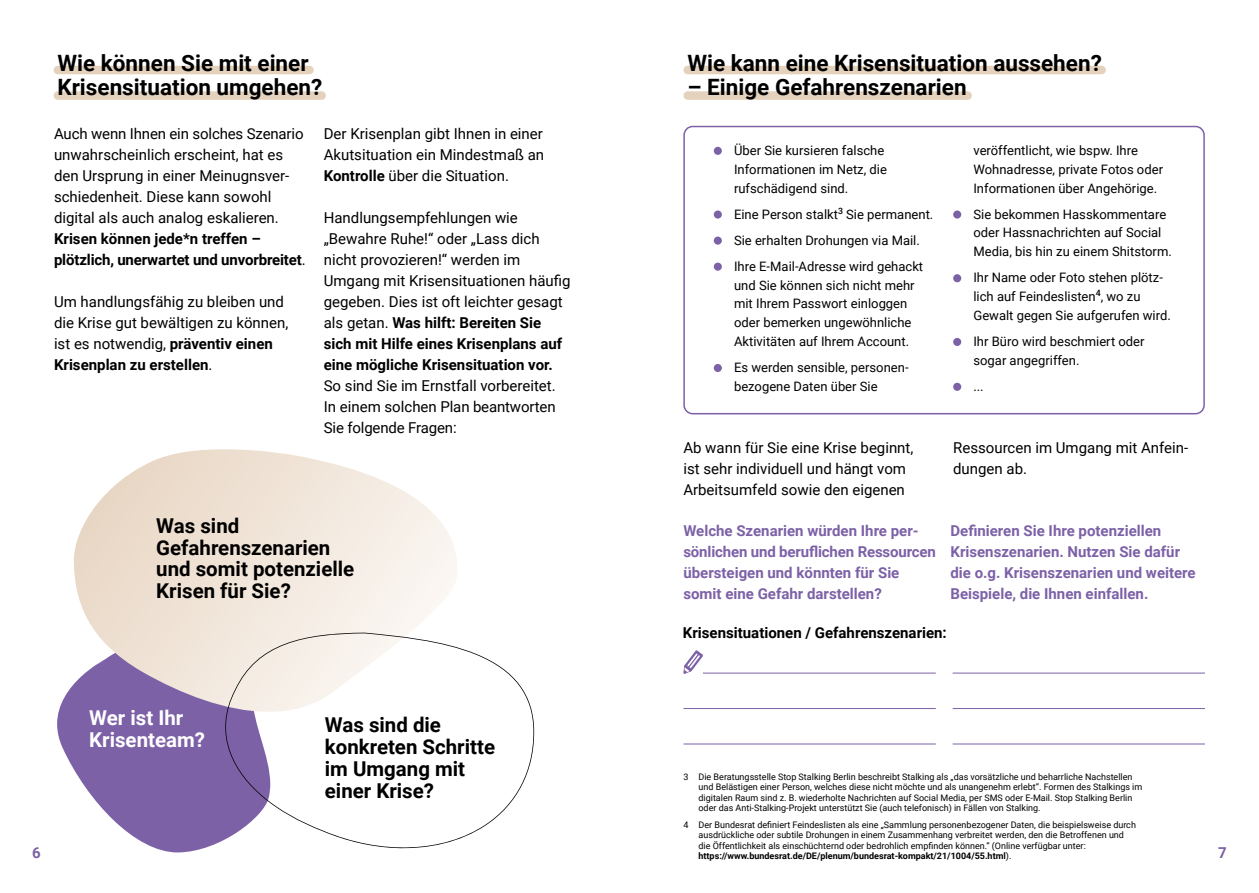
<style>
.page{position:relative;width:1259px;height:893px;background:#fff}
.page>*{position:absolute;margin:0;border:0;box-sizing:border-box;transform-origin:0 0}
.t1{font:700 22.5px/24px "Roboto";color:#000}
.t2{font:700 20.4px/21.8px "Roboto";color:#000}
.t3{font:700 20.4px/21.8px "Roboto";color:#fff}
.t4{font:15px/21px "Roboto";color:#000}
.t5{font:700 15px/21px "Roboto";color:#7c61a7}
.t6{font:700 15px/21px "Roboto";color:#000}
.t7{font:13.05px/18.8px "Roboto";color:#000}
.t8{font:9px/10.5px "Roboto";color:#000}
.s1{font-weight:400}
.s2{font-weight:700}
</style>
<div class="page">
<div style="left:683px;top:91px;width:289px;height:9px;background:#e5d2bd;border-radius:4px"></div>
<div style="left:683px;top:66px;width:423px;height:8px;background:#e5d2bd;border-radius:4px"></div>
<div style="left:54px;top:91px;width:272px;height:9px;background:#e5d2bd;border-radius:4px"></div>
<div style="left:54px;top:66px;width:260px;height:8px;background:#e5d2bd;border-radius:4px"></div>
<svg style="left:57px;top:684px;width:165px;height:168px;fill:#7c61a7"></svg>
<svg style="left:74px;top:449px;width:383px;height:263px"></svg>
<div style="left:683px;top:126px;width:521px;height:288px;border:2px solid #7c61a7;border-radius:9px"></div>
<div style="left:714px;top:147px;width:8px;height:8px;background:#7c61a7;border-radius:50%"></div>
<div style="left:714px;top:210px;width:8px;height:9px;background:#7c61a7;border-radius:50%"></div>
<div style="left:714px;top:237px;width:8px;height:8px;background:#7c61a7;border-radius:50%"></div>
<div style="left:714px;top:263px;width:8px;height:8px;background:#7c61a7;border-radius:50%"></div>
<div style="left:714px;top:364px;width:8px;height:8px;background:#7c61a7;border-radius:50%"></div>
<div style="left:953px;top:210px;width:8px;height:9px;background:#7c61a7;border-radius:50%"></div>
<div style="left:953px;top:274px;width:8px;height:8px;background:#7c61a7;border-radius:50%"></div>
<div style="left:953px;top:338px;width:8px;height:8px;background:#7c61a7;border-radius:50%"></div>
<div style="left:953px;top:383px;width:8px;height:8px;background:#7c61a7;border-radius:50%"></div>
<hr style="left:703px;top:673px;width:232px;height:1px;background:#7c61a7">
<hr style="left:952px;top:673px;width:253px;height:1px;background:#7c61a7">
<hr style="left:683px;top:708px;width:252px;height:1px;background:#7c61a7">
<hr style="left:952px;top:708px;width:253px;height:1px;background:#7c61a7">
<svg style="left:683px;top:650px;width:20px;height:24px"></svg>
<hr style="left:683px;top:744px;width:252px;height:1px;background:#7c61a7">
<hr style="left:952px;top:744px;width:253px;height:1px;background:#7c61a7">
<svg style="left:222px;top:633px;width:312px;height:216px"></svg>
<h1 class="t1" style="left:57px;top:50px;width:266px">Wie können Sie mit einer<br>Krisensituation umgehen?</h1>
<p class="t4" style="left:54px;top:122px;width:251px">Auch wenn Ihnen ein solches Szenario unwahrscheinlich erscheint, hat es den Ursprung in einer Meinugnsver&shy;schiedenheit. Diese kann sowohl digital als auch analog eskalieren.</p>
<p class="t6" style="left:54px;top:227px;width:253px">Krisen können jede*n treffen – plötzlich, unerwartet und unvorbreitet<span class="s1">.</span></p>
<p class="t4" style="left:54px;top:290px;width:236px">Um handlungsfähig zu bleiben und die Krise gut bewältigen zu können, ist es notwendig, <span class="s2">präventiv einen<br>Krisenplan zu erstellen</span>.</p>
<p class="t4" style="left:324px;top:122px;width:222px;text-align:justify">Der Krisenplan gibt Ihnen in einer Akutsituation ein Mindestmaß an <span class="s2">Kontrolle</span> über die Situation.</p>
<p class="t4" style="left:324px;top:206px;width:248px">Handlungsempfehlungen wie „Bewahre Ruhe!“ oder „Lass dich nicht provozieren!“ werden im Umgang mit Krisensituationen häufig gegeben. Dies ist oft leichter gesagt als getan. <span class="s2">Was hilft: Bereiten Sie sich mit Hilfe eines Krisenplans auf eine mögliche Krisensituation vor.</span></p>
<p class="t4" style="left:324px;top:374px;width:233px;text-align:justify">So sind Sie im Ernstfall vorbereitet.<br>In einem solchen Plan beantworten Sie folgende Fragen:</p>
<h2 class="t2" style="left:156px;top:514px;width:199px">Was sind<br>Gefahrenszenarien und somit potenzielle<br>Krisen für Sie?</h2>
<h1 class="t1" style="left:687px;top:50px;width:416px">Wie kann eine Krisensituation aussehen?</h1>
<h1 class="t1" style="left:687px;top:74px;width:281px">– Einige Gefahrenszenarien</h1>
<p class="t7" style="left:734px;top:140px;width:154px">Über Sie kursieren falsche<br>Informationen im Netz, die rufschädigend sind.</p>
<p class="t7" style="left:734px;top:200px;width:201px;line-height:26.1px">Eine Person stalkt<sup>3</sup> Sie permanent.<br>Sie erhalten Drohungen via Mail.<br>Ihre E-Mail-Adresse wird gehackt</p>
<p class="t7" style="left:734px;top:275px;width:182px">und Sie können sich nicht mehr mit Ihrem Passwort einloggen oder bemerken ungewöhnliche<br>Aktivitäten auf Ihrem Account.</p>
<p class="t7" style="left:734px;top:358px;width:176px">Es werden sensible, personen&shy;bezogene Daten über Sie</p>
<p class="t7" style="left:973px;top:140px;width:191px">veröffentlicht, wie bspw. Ihre<br>Wohnadresse, private Fotos oder<br>Informationen über Angehörige.</p>
<p class="t7" style="left:973px;top:204px;width:200px">Sie bekommen Hasskommentare oder Hassnachrichten auf Social<br>Media, bis hin zu einem Shitstorm.</p>
<p class="t7" style="left:973px;top:268px;width:199px">Ihr Name oder Foto stehen plötz&shy;lich auf Feindeslisten<sup>4</sup>, wo zu<br>Gewalt gegen Sie aufgerufen wird.</p>
<p class="t7" style="left:973px;top:331px;width:173px">Ihr Büro wird beschmiert oder sogar angegriffen.</p>
<p class="t7" style="left:973px;top:376px;width:12px">...</p>
<p class="t4" style="left:683px;top:436px;width:231px">Ab wann für Sie eine Krise beginnt, ist sehr individuell und hängt vom<br>Arbeitsumfeld sowie den eigenen</p>
<p class="t4" style="left:953px;top:436px;width:237px">Ressourcen im Umgang mit Anfein&shy;dungen ab.</p>
<p class="t5" style="left:683px;top:519px;width:254px">Welche Szenarien würden Ihre per&shy;sönlichen und beruflichen Ressourcen übersteigen und könnten für Sie somit eine Gefahr darstellen?</p>
<p class="t5" style="left:950px;top:519px;width:247px">Definieren Sie Ihre potenziellen Krisenszenarien. Nutzen Sie dafür die o.g. Krisenszenarien und weitere Beispiele, die Ihnen einfallen.</p>
<p class="t6" style="left:683px;top:621px;width:265px">Krisensituationen / Gefahrenszenarien:</p>
<h2 class="t3" style="left:89px;top:706px;width:117px">Wer ist Ihr<br>Krisenteam?</h2>
<h2 class="t2" style="left:325px;top:713px;width:172px">Was sind die konkreten Schritte im Umgang mit einer Krise?</h2>
<p class="t8" style="left:698px;top:771px;width:445px;text-indent:-15px">3 Die Beratungsstelle Stop Stalking Berlin beschreibt Stalking als „das vorsätzliche und beharrliche Nachstellen und Belästigen einer Person, welches diese nicht möchte und als unangenehm erlebt“. Formen des Stalkings im digitalen Raum sind z. B. wiederholte Nachrichten auf Social Media, per SMS oder E-Mail. Stop Stalking Berlin oder das Anti-Stalking-Projekt unterstützt Sie (auch telefonisch) in Fällen von Stalking.</p>
<p class="t8" style="left:698px;top:819px;width:439px;text-indent:-15px">4 Der Bundesrat definiert Feindeslisten als eine „Sammlung personenbezogener Daten, die beispielsweise durch ausdrückliche oder subtile Drohungen in einem Zusammenhang verbreitet werden, den die Betroffenen und die Öffentlichkeit als einschüchternd oder bedrohlich empfinden können.“ (Online verfügbar unter: <span class="s2">https://www.bundesrat.de/DE/plenum/bundesrat-kompakt/21/1004/55.html</span>).</p>
<p class="t5" style="left:32px;top:841px;width:10px">6</p>
<p class="t5" style="left:1218px;top:841px;width:10px">7</p>
</div>
